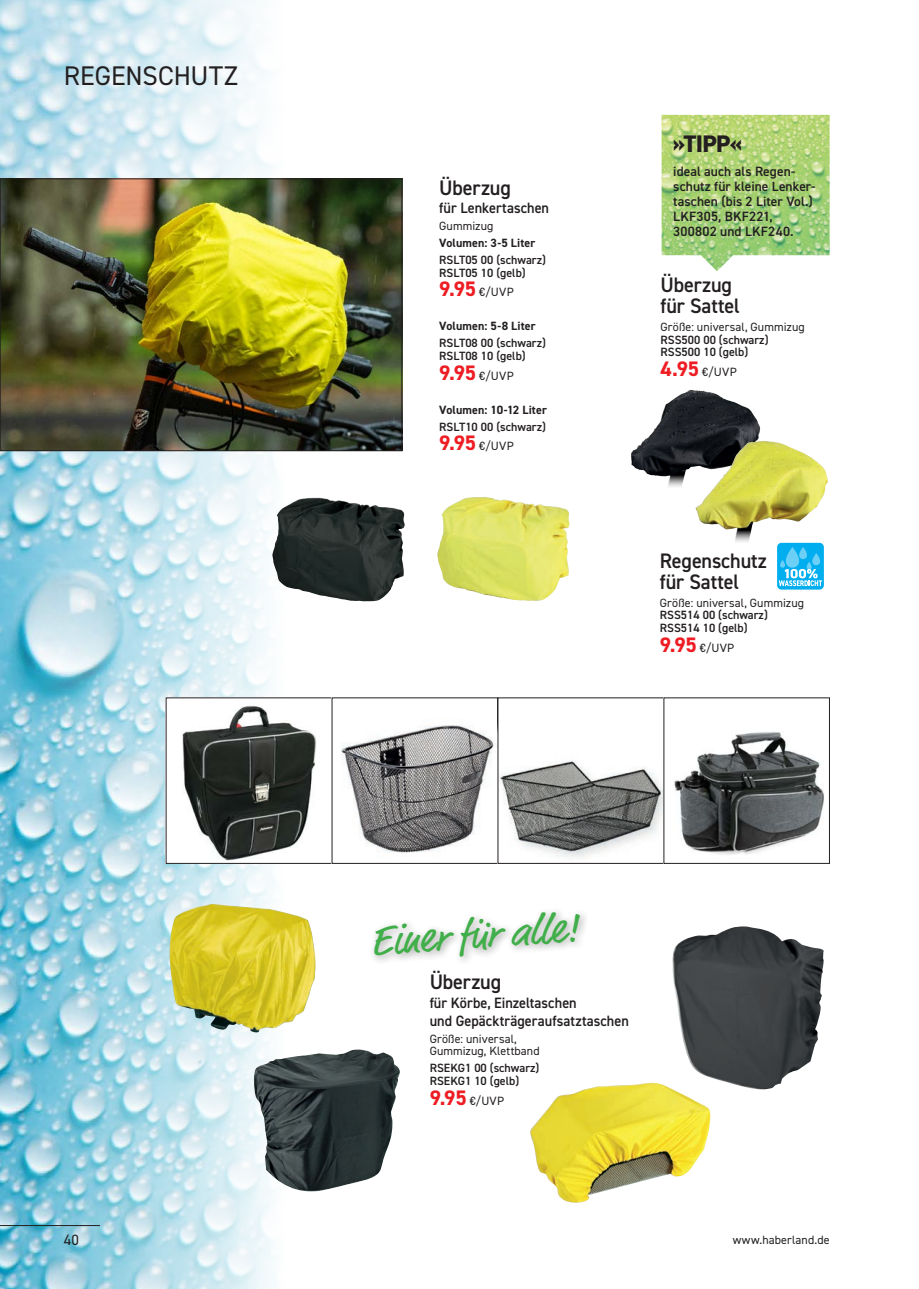
<style>
.page{position:relative;width:919px;height:1289px;background:#fff}
.page>*{position:absolute;margin:0;border:0;box-sizing:border-box;transform-origin:0 0}
.t1{font:42px "Market Pro";color:#40ae49}
.t2{font:27px "DIN2014";color:#231f20}
.t3{font:800 24px "DIN2014";color:#231f20}
.t4{font:600 21px/21px "DIN2014";letter-spacing:-.005em;color:#231f20;scale:.96 1}
.t5{font:600 15px/18px "DIN2014";letter-spacing:.005em;color:#231f20;scale:.95 1}
.t6{font:15px "DIN2014";color:#231f20}
.t7{font:600 13.5px/15px "DIN2014";letter-spacing:.01em;color:#231f20}
.t8{font:600 12px/12.8px "DIN2014";color:#231f20}
.t9{font:12px/12.8px "DIN2014";letter-spacing:.01em;color:#231f20}
.t10{font:700 12px "DIN2014";letter-spacing:.01em;color:#231f20}
.s1{font-weight:700;font-size:21px;color:#ee1d23}
.s2{font-weight:400}
</style>
<div class="page">
<img style="left:661px;top:115px;width:168px;height:156px">
<svg style="left:0;top:0;width:285px;height:1288px;background:#b9deea"></svg>
<img style="left:169px;top:904px;width:146px;height:128px">
<img style="left:530px;top:1082px;width:180px;height:120px">
<img style="left:254px;top:1049px;width:146px;height:146px">
<img style="left:2px;top:181px;width:398px;height:268px">
<div style="left:0;top:179px;width:402px;height:272px;border:1px solid #231f20"></div>
<img style="left:437px;top:497px;width:133px;height:104px">
<img style="left:168px;top:699px;width:148px;height:162px">
<svg style="left:341px;top:725px;width:154px;height:128px"></svg>
<img style="left:499px;top:761px;width:162px;height:98px">
<img style="left:674px;top:731px;width:150px;height:124px">
<img style="left:672px;top:926px;width:151px;height:164px">
<div style="left:368px;top:906px;width:221px;height:60px;background:#231f20;opacity:.4"></div>
<hr style="left:0;top:1225px;width:100px;height:1px;background:#231f20">
<img style="left:272px;top:497px;width:133px;height:104px">
<img style="left:631px;top:390px;width:129px;height:97px">
<img style="left:695px;top:441px;width:79px;height:101px">
<div style="left:777px;top:543px;width:46px;height:46px;background:#00aeef;border-radius:4px"></div>
<svg style="left:778px;top:547px;width:44px;height:39px"></svg>
<h2 class="t2" style="left:64px;top:59px;width:176px">REGENSCHUTZ</h2>
<p class="t6" style="left:64px;top:1230px;width:17px">40</p>
<h3 class="t4" style="left:439px;top:177px;width:76px">Überzug</h3>
<p class="t5" style="left:439px;top:198px;width:117px">für Lenkertaschen</p>
<p class="t9" style="left:439px;top:219px;width:56px">Gummizug</p>
<p class="t10" style="left:439px;top:235px;width:98px">Volumen: 3-5 Liter</p>
<p class="t8" style="left:439px;top:253px;width:108px">RSLT05 00 (schwarz)<br>RSLT05 10 (gelb)</p>
<p class="t9" style="left:439px;top:285px;width:76px"><span class="s1">9.95</span> €/UVP</p>
<p class="t10" style="left:439px;top:318px;width:98px">Volumen: 5-8 Liter</p>
<p class="t8" style="left:439px;top:336px;width:108px">RSLT08 00 (schwarz)<br>RSLT08 10 (gelb)</p>
<p class="t9" style="left:439px;top:369px;width:76px"><span class="s1">9.95</span> €/UVP</p>
<p class="t10" style="left:439px;top:401px;width:109px">Volumen: 10-12 Liter</p>
<p class="t8" style="left:439px;top:416px;width:108px;line-height:19.5px">RSLT10 00 (schwarz)<br><span class="s1">9.95</span> <span class="s2">€/UVP</span></p>
<h3 class="t3" style="left:673px;top:128px;width:70px">»TIPP«</h3>
<p class="t7" style="left:673px;top:163px;width:144px">ideal auch als Regen&shy;schutz für kleine Lenker&shy;taschen (bis 2 Liter Vol.)<br>LKF305, BKF221,<br>300802 und LKF240.</p>
<h3 class="t4" style="left:660px;top:273px;width:84px">Überzug für Sattel</h3>
<p class="t9" style="left:660px;top:320px;width:146px">Größe: universal, Gummizug</p>
<p class="t8" style="left:660px;top:333px;width:109px">RSS500 00 (schwarz)<br>RSS500 10 (gelb)</p>
<p class="t9" style="left:660px;top:365px;width:78px"><span class="s1">4.95</span> €/UVP</p>
<h3 class="t4" style="left:659px;top:549px;width:113px">Regenschutz für Sattel</h3>
<p class="t9" style="left:659px;top:596px;width:146px">Größe: universal, Gummizug</p>
<p class="t8" style="left:659px;top:608px;width:109px">RSS514 00 (schwarz)<br>RSS514 10 (gelb)</p>
<p class="t9" style="left:659px;top:641px;width:76px"><span class="s1">9.95</span> €/UVP</p>
<h1 class="t1" style="left:368px;top:913px;width:210px;rotate:-4deg">Einer für alle!</h1>
<h3 class="t4" style="left:429px;top:971px;width:76px">Überzug</h3>
<p class="t5" style="left:429px;top:992px;width:211px">für Körbe, Einzeltaschen<br>und Gepäckträgeraufsatztaschen</p>
<p class="t9" style="left:429px;top:1031px;width:111px">Größe: universal,<br>Gummizug, Klettband</p>
<p class="t8" style="left:429px;top:1061px;width:111px">RSEKG1 00 (schwarz)<br>RSEKG1 10 (gelb)</p>
<p class="t9" style="left:429px;top:1093px;width:76px"><span class="s1">9.95</span> €/UVP</p>
<p class="t9" style="left:732px;top:1232px;width:98px">www.haberland.de</p>
</div>
